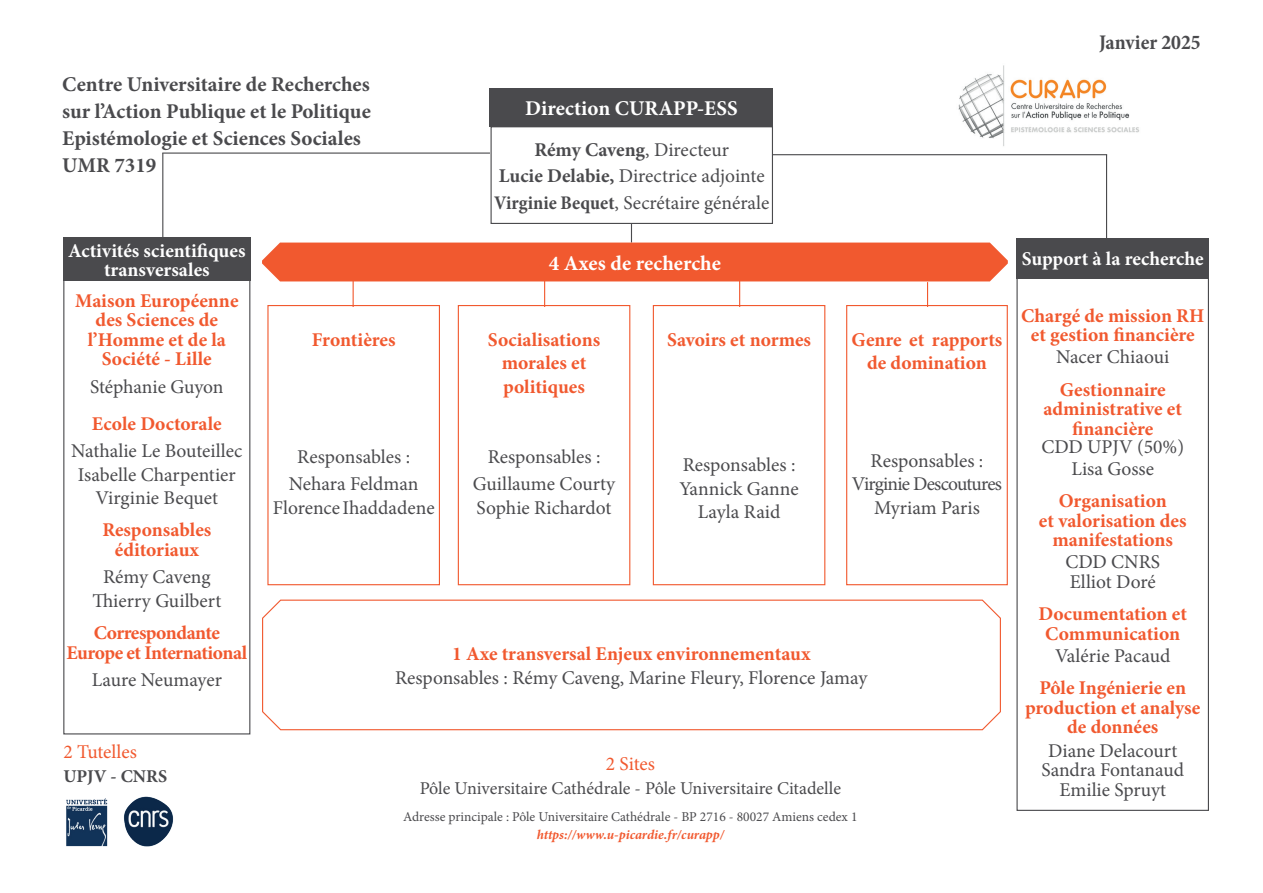
<style>
.page{position:relative;width:1263px;height:893px;background:#fff}
.page>*{position:absolute;margin:0;border:0;box-sizing:border-box;transform-origin:0 0}
.t1{font:700 21px/27px "Minion Pro";color:#4a4a4d}
.t2{font:700 21px "Minion Pro";color:#fff}
.t3{font:700 condensed 21px "Minion Pro";color:#4a4a4d}
.t4{font:19.5px/23.4px "Minion Pro";color:#4a4a4d;text-align:center}
.t5{font:700 19.5px/19.5px "Minion Pro";color:#f1592f;text-align:center}
.t6{font:700 19.5px/19.5px "Minion Pro";color:#fff;text-align:center}
.t7{font:19.5px/23.4px "Minion Pro";letter-spacing:-.02em;color:#4a4a4d;text-align:center}
.t8{font:700 19.5px/19.5px "Minion Pro";letter-spacing:-.03em;color:#f1592f;text-align:center}
.t9{font:19.5px "Minion Pro";letter-spacing:-.005em;color:#f1592f}
.t10{font:18px "Minion Pro";color:#4a4a4d}
.t11{font:700 18px "Minion Pro";color:#4a4a4d}
.t12{font:13.5px "Minion Pro";color:#4a4a4d}
.t13{font:italic 700 13.5px "Minion Pro";letter-spacing:-.005em;color:#f1592f}
.s1{font-weight:700}
.s2{font-weight:700;font-stretch:condensed}
</style>
<div class="page">
<hr style="left:631px;top:205px;width:1px;height:38px;background:#4a4a4d">
<svg style="left:262px;top:599px;width:739px;height:132px"></svg>
<div style="left:63px;top:274px;width:187px;height:460px;border:1px solid #4a4a4d"></div>
<div style="left:1016px;top:276px;width:193px;height:535px;border:1px solid #4a4a4d"></div>
<hr style="left:162px;top:153px;width:1px;height:103px;background:#4a4a4d">
<hr style="left:162px;top:153px;width:328px;height:1px;background:#4a4a4d">
<img style="left:124px;top:796px;width:49px;height:50px">
<img style="left:958px;top:65px;width:181px;height:81px">
<div style="left:490px;top:88px;width:283px;height:38px;background:#4a4a4d"></div>
<hr style="left:772px;top:154px;width:335px;height:1px;background:#4a4a4d">
<hr style="left:1106px;top:155px;width:1px;height:84px;background:#4a4a4d">
<img style="left:66px;top:798px;width:42px;height:49px">
<div style="left:63px;top:238px;width:187px;height:43px;background:#4a4a4d"></div>
<div style="left:491px;top:127px;width:281px;height:96px;background:#fff"></div>
<div style="left:490px;top:126px;width:283px;height:98px;border:1px solid #4a4a4d"></div>
<svg style="left:262px;top:243px;width:746px;height:64px"></svg>
<div style="left:267px;top:305px;width:173px;height:280px;border:1px solid #f1592f"></div>
<div style="left:458px;top:305px;width:172px;height:280px;border:1px solid #f1592f"></div>
<div style="left:653px;top:305px;width:172px;height:280px;border:1px solid #f1592f"></div>
<div style="left:846px;top:305px;width:162px;height:280px;border:1px solid #f1592f"></div>
<div style="left:1016px;top:238px;width:193px;height:41px;background:#4a4a4d"></div>
<p class="t1" style="left:62px;top:70px;width:310px">Centre Universitaire de Recherches sur l’Action Publique et le Politique<br>Epistémologie et Sciences Sociales<br>UMR 7319</p>
<p class="t6" style="left:68px;top:240px;width:179px">Activités scientifiques transversales</p>
<p class="t2" style="left:525px;top:93px;width:214px">Direction CURAPP-ESS</p>
<p class="t4" style="left:494px;top:136px;width:277px;line-height:26.5px"><span class="s1">Rémy Caveng</span>, Directeur<br><span class="s1">Lucie Delabie,</span> Directrice adjointe<br><span class="s2">Virginie Bequet</span>, Secrétaire générale</p>
<p class="t2" style="left:549px;top:248px;width:174px">4 Axes de recherche</p>
<p class="t5" style="left:75px;top:291px;width:165px">Maison Européenne des Sciences de l’Homme et de la<br>Société - Lille</p>
<p class="t4" style="left:90px;top:375px;width:135px">Stéphanie Guyon</p>
<p class="t5" style="left:92px;top:413px;width:131px">Ecole Doctorale</p>
<p class="t4" style="left:71px;top:439px;width:173px">Nathalie Le Bouteillec<br>Isabelle Charpentier<br>Virginie Bequet</p>
<p class="t5" style="left:102px;top:520px;width:110px">Responsables éditoriaux</p>
<p class="t4" style="left:92px;top:566px;width:130px">Rémy Caveng<br>Thierry Guilbert</p>
<p class="t8" style="left:67px;top:623px;width:182px">Correspondante<br>Europe et International</p>
<p class="t4" style="left:92px;top:668px;width:132px">Laure Neumayer</p>
<p class="t9" style="left:63px;top:739px;width:75px">2 Tutelles</p>
<p class="t11" style="left:63px;top:763px;width:105px">UPJV - CNRS</p>
<p class="t5" style="left:312px;top:330px;width:85px">Frontières</p>
<p class="t4" style="left:289px;top:443px;width:131px;line-height:27.6px">Responsables :<br>Nehara Feldman</p>
<p class="t4" style="left:273px;top:496px;width:163px">Florence Ihaddadene</p>
<p class="t5" style="left:488px;top:328px;width:114px;line-height:23.4px">Socialisations morales et politiques</p>
<p class="t4" style="left:473px;top:443px;width:144px;line-height:27.6px">Responsables :<br>Guillaume Courty</p>
<p class="t4" style="left:477px;top:496px;width:136px">Sophie Richardot</p>
<p class="t5" style="left:667px;top:330px;width:145px">Savoirs et normes</p>
<p class="t4" style="left:679px;top:453px;width:121px">Responsables :<br>Yannick Ganne<br>Layla Raid</p>
<p class="t5" style="left:851px;top:328px;width:152px;line-height:23.4px">Genre et rapports de domination</p>
<p class="t7" style="left:852px;top:449px;width:152px">Responsables :<br>Virginie Descoutures<br>Myriam Paris</p>
<p class="t5" style="left:452px;top:644px;width:360px">1 Axe transversal Enjeux environnementaux</p>
<p class="t4" style="left:395px;top:666px;width:474px">Responsables : Rémy Caveng, Marine Fleury, Florence Jamay</p>
<p class="t9" style="left:606px;top:751px;width:51px">2 Sites</p>
<p class="t10" style="left:420px;top:776px;width:423px">Pôle Universitaire Cathédrale - Pôle Universitaire Citadelle</p>
<p class="t12" style="left:403px;top:807px;width:456px">Adresse principale : Pôle Universitaire Cathédrale - BP 2716 - 80027 Amiens cedex 1</p>
<p class="t13" style="left:537px;top:825px;width:189px">https://www.u-picardie.fr/curapp/</p>
<p class="t3" style="left:1099px;top:28px;width:103px">Janvier 2025</p>
<p class="t6" style="left:1022px;top:249px;width:183px">Support à la recherche</p>
<p class="t5" style="left:1021px;top:305px;width:185px">Chargé de mission RH et gestion financière</p>
<p class="t4" style="left:1056px;top:345px;width:115px">Nacer Chiaoui</p>
<p class="t5" style="left:1043px;top:379px;width:140px">Gestionnaire administrative et financière</p>
<p class="t4" style="left:1041px;top:435px;width:144px;line-height:22.2px">CDD UPJV (50%)<br>Lisa Gosse</p>
<p class="t5" style="left:1039px;top:491px;width:149px">Organisation<br>et valorisation des manifestations</p>
<p class="t4" style="left:1065px;top:552px;width:96px;line-height:19.5px;text-align:left">CDD CNRS<br>Elliot Doré</p>
<p class="t5" style="left:1038px;top:604px;width:150px">Documentation et<br>Communication</p>
<p class="t4" style="left:1055px;top:644px;width:117px">Valérie Pacaud</p>
<p class="t5" style="left:1025px;top:678px;width:177px">Pôle Ingénierie en production et analyse de données</p>
<p class="t4" style="left:1041px;top:741px;width:144px;line-height:19.5px">Diane Delacourt<br>Sandra Fontanaud<br>Emilie Spruyt</p>
</div>
